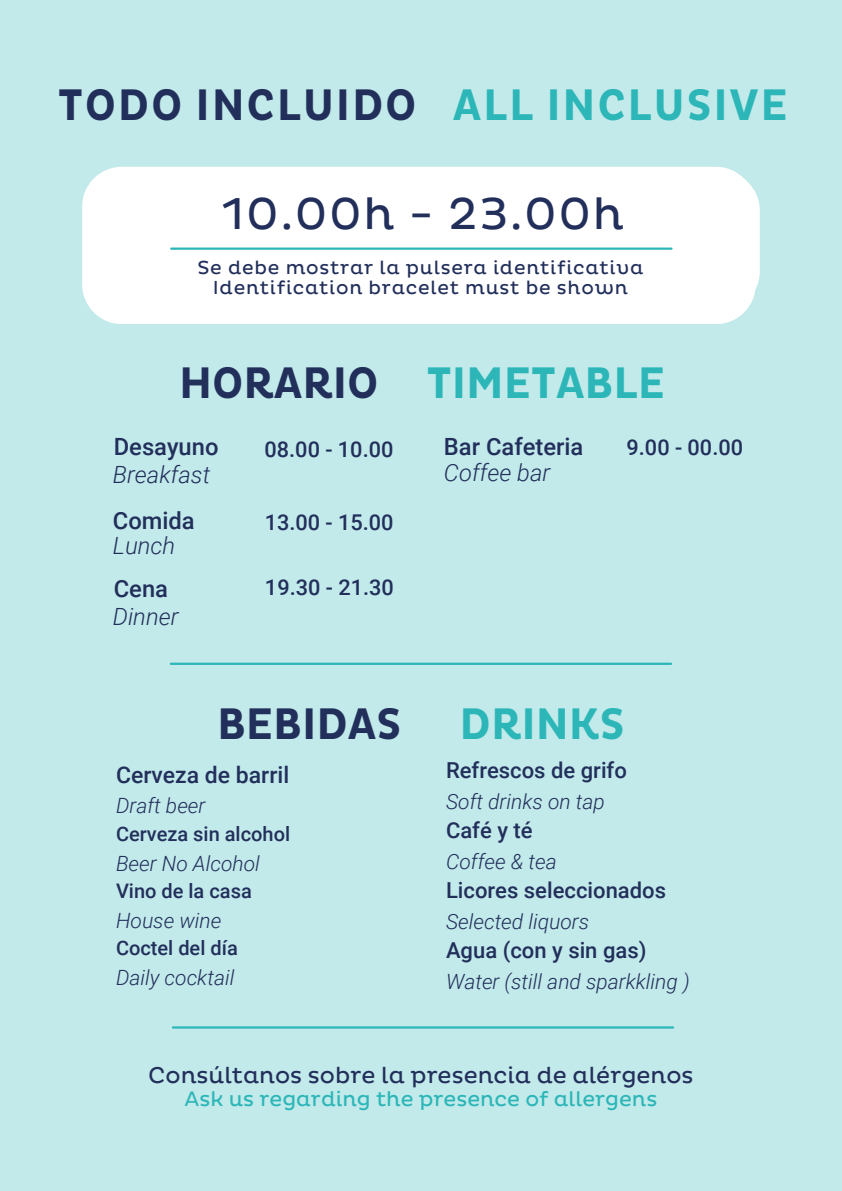
<style>
.page{position:relative;width:842px;height:1191px;background:#fff}
.page>*{position:absolute;margin:0;border:0;box-sizing:border-box;transform-origin:0 0}
.t1{font:45px "Pluto";letter-spacing:.04em;color:#222f5b}
.t2{font:700 45px "Pluto Cond";letter-spacing:.04em;color:#222f5b}
.t3{font:700 45px "Pluto Cond";color:#2cb6b8}
.t4{font:700 45px "Pluto Cond";color:#222f5b}
.t5{font:500 23.7px "Roboto";color:#222f5b}
.t6{font:italic 300 23.7px "Roboto";color:#222f5b}
.t7{font:23px "Pluto";color:#222f5b}
.t8{font:500 23px "Roboto";color:#222f5b}
.t9{font:500 22px "Roboto";color:#222f5b}
.t10{font:500 21.7px "Roboto";color:#222f5b}
.t11{font:italic 300 21px "Roboto";color:#222f5b}
.t12{font:21px "Pluto";color:#2cb6b8}
.t13{font:500 20px "Roboto";color:#222f5b}
.t14{font:19px "Pluto";letter-spacing:.04em;color:#222f5b}
.s1{color:#2cb6b8}
.s2{color:#222f5b}
</style>
<div class="page">
<div style="left:0;top:0;width:842px;height:1190px;background:#c2eaea"></div>
<hr style="left:171px;top:662px;width:500px;height:3px;background:#2cb6b8">
<hr style="left:173px;top:1026px;width:500px;height:2px;background:#2cb6b8">
<div style="left:82px;top:167px;width:673px;height:157px;background:#fff;border-radius:40px"></div>
<div style="left:86px;top:171px;width:674px;height:140px;background:#fff;border-radius:40px"></div>
<hr style="left:171px;top:247px;width:500px;height:3px;background:#2cb6b8">
<h1 class="t2" style="left:58px;top:78px;width:731px">TODO INCLUIDO <span class="s1">ALL INCLUSIVE</span></h1>
<p class="t1" style="left:222px;top:170px;width:403px">10.00h - 23.00h</p>
<p class="t1" style="left:222px;top:187px;width:403px">10.00h - 23.00h</p>
<h4 class="t14" style="left:197px;top:256px;width:447px">Se debe mostrar la pulsera identificativa</h4>
<p class="t14" style="left:213px;top:276px;width:416px">Identification bracelet must be shown</p>
<p class="t14" style="left:197px;top:251px;width:447px">Se debe mostrar la pulsera identificativa</p>
<p class="t14" style="left:213px;top:271px;width:416px">Identification bracelet must be shown</p>
<h1 class="t3" style="left:179px;top:357px;width:487px"><span class="s2">HORARIO</span> TIMETABLE</h1>
<p class="t5" style="left:114px;top:433px;width:106px">Desayuno</p>
<p class="t6" style="left:113px;top:460px;width:99px">Breakfast</p>
<p class="t5" style="left:113px;top:507px;width:83px">Comida</p>
<p class="t6" style="left:113px;top:531px;width:64px">Lunch</p>
<p class="t5" style="left:114px;top:575px;width:56px">Cena</p>
<p class="t6" style="left:113px;top:602px;width:67px">Dinner</p>
<p class="t10" style="left:265px;top:437px;width:130px">08.00 - 10.00</p>
<p class="t10" style="left:265px;top:509px;width:130px">13.00 - 15.00</p>
<p class="t10" style="left:265px;top:575px;width:130px">19.30 - 21.30</p>
<p class="t5" style="left:444px;top:433px;width:141px">Bar Cafeteria</p>
<p class="t6" style="left:444px;top:459px;width:108px">Coffee bar</p>
<p class="t10" style="left:627px;top:435px;width:118px">9.00 - 00.00</p>
<p class="t4" style="left:217px;top:697px;width:186px">BEBIDAS</p>
<p class="t3" style="left:460px;top:697px;width:167px">DRINKS</p>
<p class="t8" style="left:116px;top:761px;width:175px">Cerveza de barril</p>
<h2 class="t11" style="left:116px;top:793px;width:91px">Draft beer</h2>
<h2 class="t13" style="left:116px;top:822px;width:176px">Cerveza sin alcohol</h2>
<h1 class="t11" style="left:116px;top:850px;width:145px">Beer No Alcohol</h1>
<h3 class="t13" style="left:116px;top:879px;width:137px">Vino de la casa</h3>
<h3 class="t11" style="left:116px;top:907px;width:107px">House wine</h3>
<h4 class="t13" style="left:116px;top:936px;width:123px">Coctel del día</h4>
<h3 class="t11" style="left:116px;top:964px;width:120px">Daily cocktail</h3>
<h3 class="t9" style="left:446px;top:757px;width:182px">Refrescos de grifo</h3>
<h4 class="t11" style="left:446px;top:789px;width:160px">Soft drinks on tap</h4>
<h3 class="t9" style="left:446px;top:817px;width:88px">Café y té</h3>
<h4 class="t11" style="left:446px;top:849px;width:112px">Coffee &amp; tea</h4>
<h3 class="t9" style="left:446px;top:877px;width:222px">Licores seleccionados</h3>
<h3 class="t11" style="left:446px;top:909px;width:145px">Selected liquors</h3>
<h4 class="t9" style="left:446px;top:937px;width:202px">Agua (con y sin gas)</h4>
<h3 class="t11" style="left:446px;top:969px;width:245px">Water (still and sparkkling )</h3>
<p class="t7" style="left:148px;top:1061px;width:547px">Consúltanos sobre la presencia de alérgenos</p>
<p class="t12" style="left:185px;top:1086px;width:474px">Ask us regarding the presence of allergens</p>
</div>
